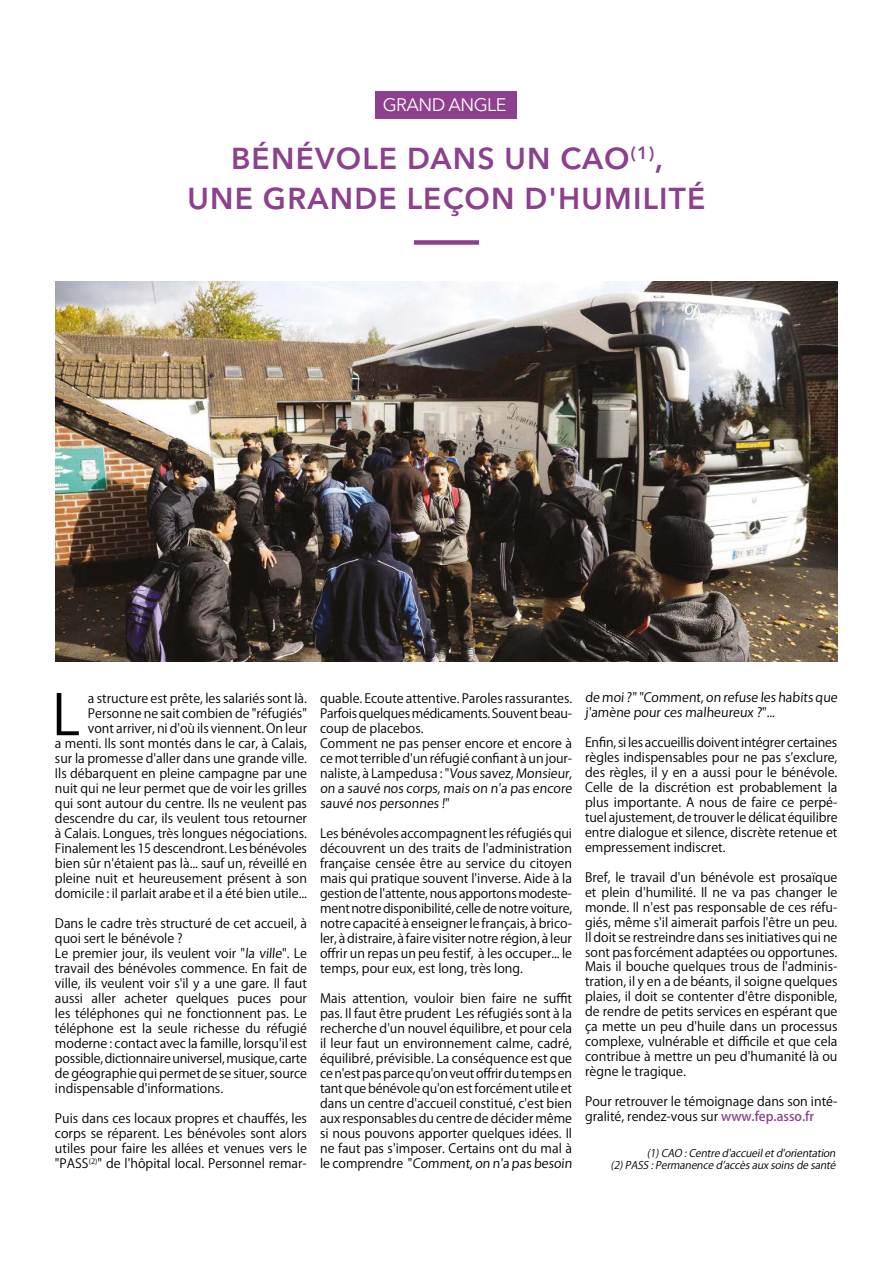
<style>
.page{position:relative;width:893px;height:1263px;background:#fff}
.page>*{position:absolute;margin:0;border:0;box-sizing:border-box;transform-origin:0 0}
.t1{font:55.5px "Koz Go Pro";color:#000}
.t2{font:600 30px/40.5px "Avenir Next LT Pro";letter-spacing:.04em;color:#8c408e;text-align:center}
.t3{font:18px "Avenir Next LT Pro";letter-spacing:-.03em;color:#fff}
.t4{font:12.75px/15px "Koz Go Pro";color:#000}
.t5{font:italic 10.5px/12px "Koz Go Pro";color:#000;text-align:right}
.s1{font-weight:500;color:#8c408e}
</style>
<div class="page">
<div style="left:376px;top:91px;width:141px;height:28px;background:#8c408e"></div>
<div style="left:414px;top:240px;width:65px;height:5px;background:#8c408e"></div>
<img style="left:55px;top:282px;width:783px;height:379px">
<h3 class="t3" style="left:383px;top:94px;width:125px">GRAND ANGLE</h3>
<h2 class="t2" style="left:188px;top:138px;width:519px">BÉNÉVOLE DANS UN CAO<sup>(1)</sup>,<br>UNE GRANDE LEÇON D'HUMILITÉ</h2>
<h1 class="t1" style="left:52px;top:679px;width:30px">L</h1>
<p class="t4" style="left:320px;top:691px;width:255px">quable. Ecoute attentive. Paroles rassurantes.<br>Parfois quelques médicaments. Souvent beau&shy;coup de placebos.<br>Comment ne pas penser encore et encore à ce mot terrible d'un réfugié confiant à un jour&shy;naliste, à Lampedusa : "Vous savez, Monsieur, on a sauvé nos corps, mais on n'a pas encore sauvé nos personnes !"</p>
<p class="t4" style="left:320px;top:826px;width:254px;text-align:justify">Les bénévoles accompagnent les réfugiés qui découvrent un des traits de l'administration française censée être au service du citoyen mais qui pratique souvent l'inverse. Aide à la gestion de l'attente, nous apportons modeste&shy;ment notre disponibilité, celle de notre voiture, notre capacité à enseigner le français, à brico&shy;ler, à distraire, à faire visiter notre région, à leur offrir un repas un peu festif, à les occuper... le temps, pour eux, est long, très long.</p>
<p class="t4" style="left:320px;top:991px;width:255px">Mais attention, vouloir bien faire ne suffit pas. Il faut être prudent Les réfugiés sont à la recherche d'un nouvel équilibre, et pour cela il leur faut un environnement calme, cadré, équilibré, prévisible. La conséquence est que ce n'est pas parce qu'on veut offrir du temps en tant que bénévole qu'on est forcément utile et dans un centre d'accueil constitué, c'est bien aux responsables du centre de décider même si nous pouvons apporter quelques idées. Il ne faut pas s'imposer. Certains ont du mal à le comprendre "Comment, on n'a pas besoin</p>
<p class="t4" style="left:55px;top:691px;width:254px;text-align:right">a structure est prête, les salariés sont là.<br>Personne ne sait combien de "réfugiés"<br>vont arriver, ni d'où ils viennent. On leur<br>a menti. Ils sont montés dans le car, à Calais, sur la promesse d'aller dans une grande ville.<br>Ils débarquent en pleine campagne par une nuit qui ne leur permet que de voir les grilles qui sont autour du centre. Ils ne veulent pas descendre du car, ils veulent tous retourner à Calais. Longues, très longues négociations.<br>Finalement les 15 descendront. Les bénévoles bien sûr n'étaient pas là... sauf un, réveillé en pleine nuit et heureusement présent à son domicile : il parlait arabe et il a été bien utile...</p>
<p class="t4" style="left:55px;top:916px;width:254px">Dans le cadre très structuré de cet accueil, à quoi sert le bénévole ?<br>Le premier jour, ils veulent voir "la ville". Le travail des bénévoles commence. En fait de ville, ils veulent voir s'il y a une gare. Il faut aussi aller acheter quelques puces pour les téléphones qui ne fonctionnent pas. Le téléphone est la seule richesse du réfugié moderne : contact avec la famille, lorsqu'il est possible, dictionnaire universel, musique, carte de géographie qui permet de se situer, source indispensable d'informations.</p>
<p class="t4" style="left:55px;top:1111px;width:254px;text-align:justify">Puis dans ces locaux propres et chauffés, les corps se réparent. Les bénévoles sont alors utiles pour faire les allées et venues vers le "PASS<sup>(2)</sup>" de l'hôpital local. Personnel remar-</p>
<p class="t4" style="left:585px;top:690px;width:255px">de moi ?" "Comment, on refuse les habits que j'amène pour ces malheureux ?"...</p>
<p class="t4" style="left:585px;top:735px;width:254px;text-align:justify">Enfin, si les accueillis doivent intégrer certaines règles indispensables pour ne pas s’exclure, des règles, il y en a aussi pour le bénévole.<br>Celle de la discrétion est probablement la plus importante. A nous de faire ce perpé&shy;tuel ajustement, de trouver le délicat équilibre entre dialogue et silence, discrète retenue et empressement indiscret.</p>
<p class="t4" style="left:585px;top:870px;width:254px;text-align:justify">Bref, le travail d'un bénévole est prosaïque et plein d'humilité. Il ne va pas changer le monde. Il n'est pas responsable de ces réfu&shy;giés, même s'il aimerait parfois l'être un peu.<br>Il doit se restreindre dans ses initiatives qui ne sont pas forcément adaptées ou opportunes.<br>Mais il bouche quelques trous de l'adminis&shy;tration, il y en a de béants, il soigne quelques plaies, il doit se contenter d'être disponible, de rendre de petits services en espérant que ça mette un peu d'huile dans un processus complexe, vulnérable et difficile et que cela contribue à mettre un peu d'humanité là ou règne le tragique.</p>
<p class="t4" style="left:585px;top:1094px;width:254px">Pour retrouver le témoignage dans son inté&shy;gralité, rendez-vous sur <span class="s1">www.fep.asso.fr</span></p>
<p class="t5" style="left:610px;top:1147px;width:229px">(1)CAO :Centre d'accueiletd'orientation (2)PASS :Permanence d’accèsaux soinsde santé</p>
</div>
